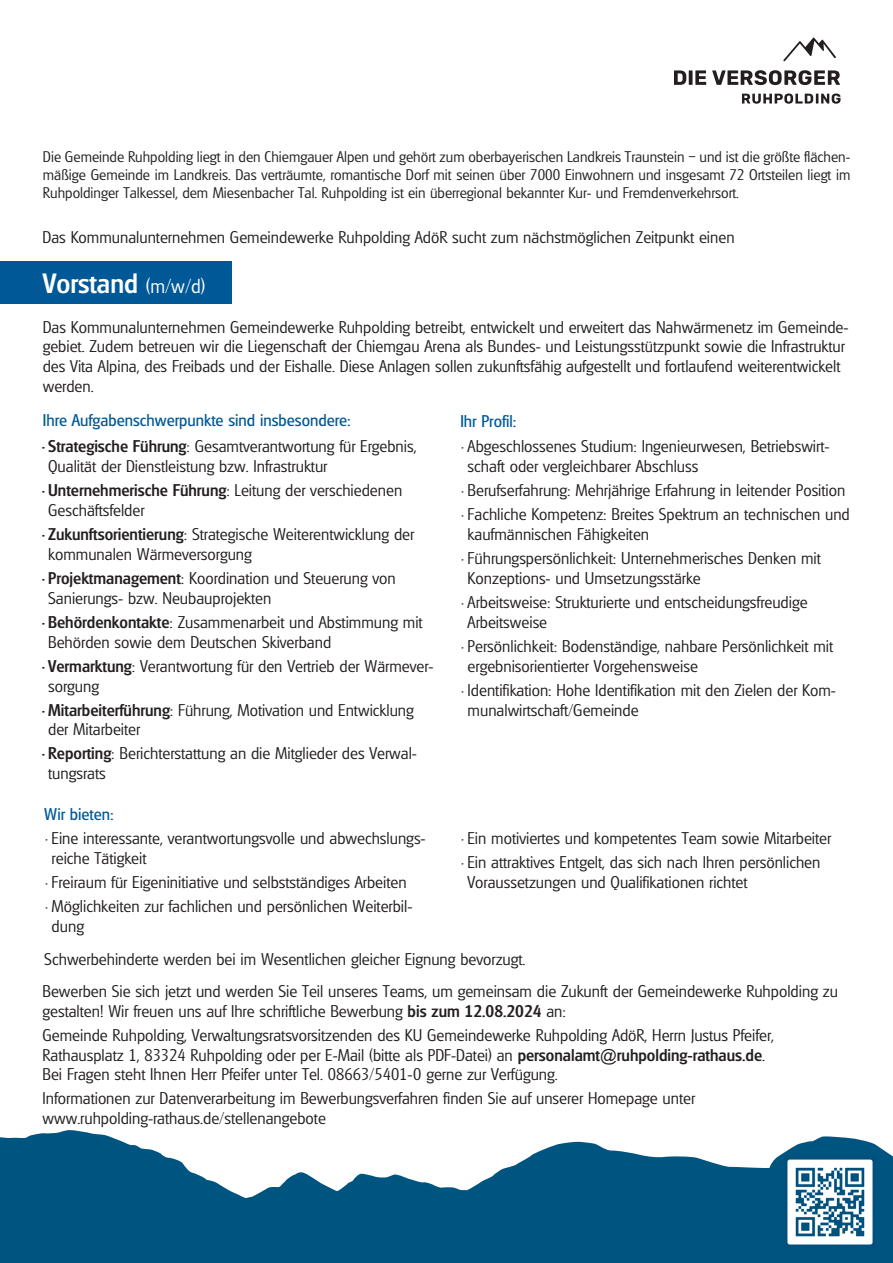
<style>
.page{position:relative;width:893px;height:1263px;background:#fff}
.page>*{position:absolute;margin:0;border:0;box-sizing:border-box;transform-origin:0 0}
.t1{font:500 27px "Glasgow";color:#fff}
.Absatzformat_1{font:300 16.5px/19.8px "Glasgow";color:#231f20}
.t2{font:16.5px "Glasgow";color:#005996}
.t3{font:300 15px/18px "Glasgow";color:#231f20;text-align:justify}
.s1{font-weight:300;font-size:19.5px}
.s2{font-weight:500}
.s3{font-family:"Arial";font-weight:400}
</style>
<div class="page">
<div style="left:0;top:261px;width:232px;height:43px;background:#005996"></div>
<svg style="left:742px;top:93px;width:98px;height:11px"></svg>
<svg style="left:783px;top:37px;width:53px;height:24px"></svg>
<svg style="left:674px;top:70px;width:32px;height:15px"></svg>
<svg style="left:712px;top:70px;width:128px;height:15px"></svg>
<svg style="left:0;top:1130px;width:893px;height:73px;fill:#005480"></svg>
<div style="left:0;top:1203px;width:893px;height:60px;background:#005480"></div>
<img style="left:785px;top:1156px;width:91px;height:92px">
<p class="t3" style="left:43px;top:148px;width:809px">Die Gemeinde Ruhpolding liegt in den Chiemgauer Alpen und gehört zum oberbayerischen Landkreis Traunstein – und ist die größte flächen&shy;mäßige Gemeinde im Landkreis. Das verträumte, romantische Dorf mit seinen über 7000 Einwohnern und insgesamt 72 Ortsteilen liegt im Ruhpoldinger Talkessel, dem Miesenbacher Tal. Ruhpolding ist ein überregional bekannter Kur- und Fremdenverkehrsort.</p>
<p class="Absatzformat_1" style="left:43px;top:227px;width:694px">Das Kommunalunternehmen Gemeindewerke Ruhpolding AdöR sucht zum nächstmöglichen Zeitpunkt einen</p>
<p class="t1" style="left:43px;top:267px;width:164px">Vorstand <span class="s1">(m/w/d)</span></p>
<p class="Absatzformat_1" style="left:43px;top:317px;width:807px">Das Kommunalunternehmen Gemeindewerke Ruhpolding betreibt, entwickelt und erweitert das Nahwärmenetz im Gemeinde&shy;gebiet. Zudem betreuen wir die Liegenschaft der Chiemgau Arena als Bundes- und Leistungsstützpunkt sowie die Infrastruktur des Vita Alpina, des Freibads und der Eishalle. Diese Anlagen sollen zukunftsfähig aufgestellt und fortlaufend weiterentwickelt werden.</p>
<p class="t2" style="left:43px;top:410px;width:309px">Ihre Aufgabenschwerpunkte sind insbesondere:</p>
<p class="t2" style="left:460px;top:411px;width:58px">Ihr Profil:</p>
<p class="Absatzformat_1" style="left:48px;top:437px;width:370px;text-indent:-6px"><span class="s2">• Strategische Führung</span>: Gesamtverantwortung für Ergebnis,<br>Qualität der Dienstleistung bzw. Infrastruktur</p>
<p class="Absatzformat_1" style="left:48px;top:480px;width:356px;text-indent:-6px"><span class="s2">• Unternehmerische Führung</span>: Leitung der verschiedenen<br>Geschäftsfelder</p>
<p class="Absatzformat_1" style="left:48px;top:524px;width:368px;text-indent:-6px"><span class="s2">• Zukunftsorientierung</span>: Strategische Weiterentwicklung der kommunalen Wärmeversorgung</p>
<p class="Absatzformat_1" style="left:48px;top:568px;width:349px;text-indent:-6px"><span class="s2">• Projektmanagement</span>: Koordination und Steuerung von<br>Sanierungs- bzw. Neubauprojekten</p>
<p class="Absatzformat_1" style="left:48px;top:612px;width:376px;text-indent:-6px"><span class="s2">• Behördenkontakte</span>: Zusammenarbeit und Abstimmung mit<br>Behörden sowie dem Deutschen Skiverband</p>
<p class="Absatzformat_1" style="left:48px;top:656px;width:387px;text-indent:-6px"><span class="s2">• Vermarktung</span>: Verantwortung für den Vertrieb der Wärmever&shy;sorgung</p>
<p class="Absatzformat_1" style="left:48px;top:700px;width:367px;text-indent:-6px"><span class="s2">• Mitarbeiterführung</span>: Führung, Motivation und Entwicklung der Mitarbeiter</p>
<p class="Absatzformat_1" style="left:48px;top:744px;width:370px;text-indent:-6px"><span class="s2">• Reporting</span>: Berichterstattung an die Mitglieder des Verwal&shy;tungsrats</p>
<p class="Absatzformat_1" style="left:468px;top:437px;width:363px;text-indent:-6px">• Abgeschlossenes Studium: Ingenieurwesen, Betriebswirt&shy;schaft oder vergleichbarer Abschluss</p>
<p class="Absatzformat_1" style="left:461px;top:480px;width:386px">• Berufserfahrung: Mehrjährige Erfahrung in leitender Position</p>
<p class="Absatzformat_1" style="left:468px;top:504px;width:384px;text-indent:-6px">• Fachliche Kompetenz: Breites Spektrum an technischen und kaufmännischen Fähigkeiten</p>
<p class="Absatzformat_1" style="left:468px;top:548px;width:355px;text-indent:-6px">• Führungspersönlichkeit: Unternehmerisches Denken mit<br>Konzeptions- und Umsetzungsstärke</p>
<p class="Absatzformat_1" style="left:468px;top:592px;width:341px;text-indent:-6px">• Arbeitsweise: Strukturierte und entscheidungsfreudige<br>Arbeitsweise</p>
<p class="Absatzformat_1" style="left:468px;top:636px;width:367px;text-indent:-6px">• Persönlichkeit: Bodenständige, nahbare Persönlichkeit mit ergebnisorientierter Vorgehensweise</p>
<p class="Absatzformat_1" style="left:468px;top:680px;width:370px;text-indent:-6px">• Identifikation: Hohe Identifikation mit den Zielen der Kom&shy;munalwirtschaft/Gemeinde</p>
<p class="t2" style="left:44px;top:804px;width:71px">Wir bieten:</p>
<p class="Absatzformat_1" style="left:52px;top:828px;width:376px;text-indent:-6px">• Eine interessante, verantwortungsvolle und abwechslungs&shy;reiche Tätigkeit</p>
<p class="Absatzformat_1" style="left:45px;top:872px;width:363px">• Freiraum für Eigeninitiative und selbstständiges Arbeiten</p>
<p class="Absatzformat_1" style="left:52px;top:896px;width:362px;text-indent:-6px">• Möglichkeiten zur fachlichen und persönlichen Weiterbil&shy;dung</p>
<p class="Absatzformat_1" style="left:461px;top:828px;width:372px">• Ein motiviertes und kompetentes Team sowie Mitarbeiter</p>
<p class="Absatzformat_1" style="left:468px;top:852px;width:354px;text-indent:-6px">• Ein attraktives Entgelt, das sich nach Ihren persönlichen<br>Voraussetzungen und Qualifikationen richtet</p>
<p class="Absatzformat_1" style="left:44px;top:949px;width:483px">Schwerbehinderte werden bei im Wesentlichen gleicher Eignung bevorzugt.</p>
<p class="Absatzformat_1" style="left:43px;top:981px;width:797px">Bewerben Sie sich jetzt und werden Sie Teil unseres Teams, um gemeinsam die Zukunft der Gemeindewerke Ruhpolding zu gestalten! Wir freuen uns auf Ihre schriftliche Bewerbung <span class="s2">bis zum 12.08.2024</span> an:</p>
<p class="Absatzformat_1" style="left:43px;top:1025px;width:733px">Gemeinde Ruhpolding, Verwaltungsratsvorsitzenden des KU Gemeindewerke Ruhpolding AdöR, Herrn Justus Pfeifer,<br>Rathausplatz 1, 83324 Ruhpolding oder per E-Mail (bitte als PDF-Datei) an <span class="s2">personalamt</span><span class="s3">@</span><span class="s2">ruhpolding-rathaus.de</span>.<br>Bei Fragen steht Ihnen Herr Pfeifer unter Tel. 08663/5401-0 gerne zur Verfügung.</p>
<p class="Absatzformat_1" style="left:43px;top:1088px;width:654px">Informationen zur Datenverarbeitung im Bewerbungsverfahren finden Sie auf unserer Homepage unter www.ruhpolding-rathaus.de/stellenangebote</p>
</div>
